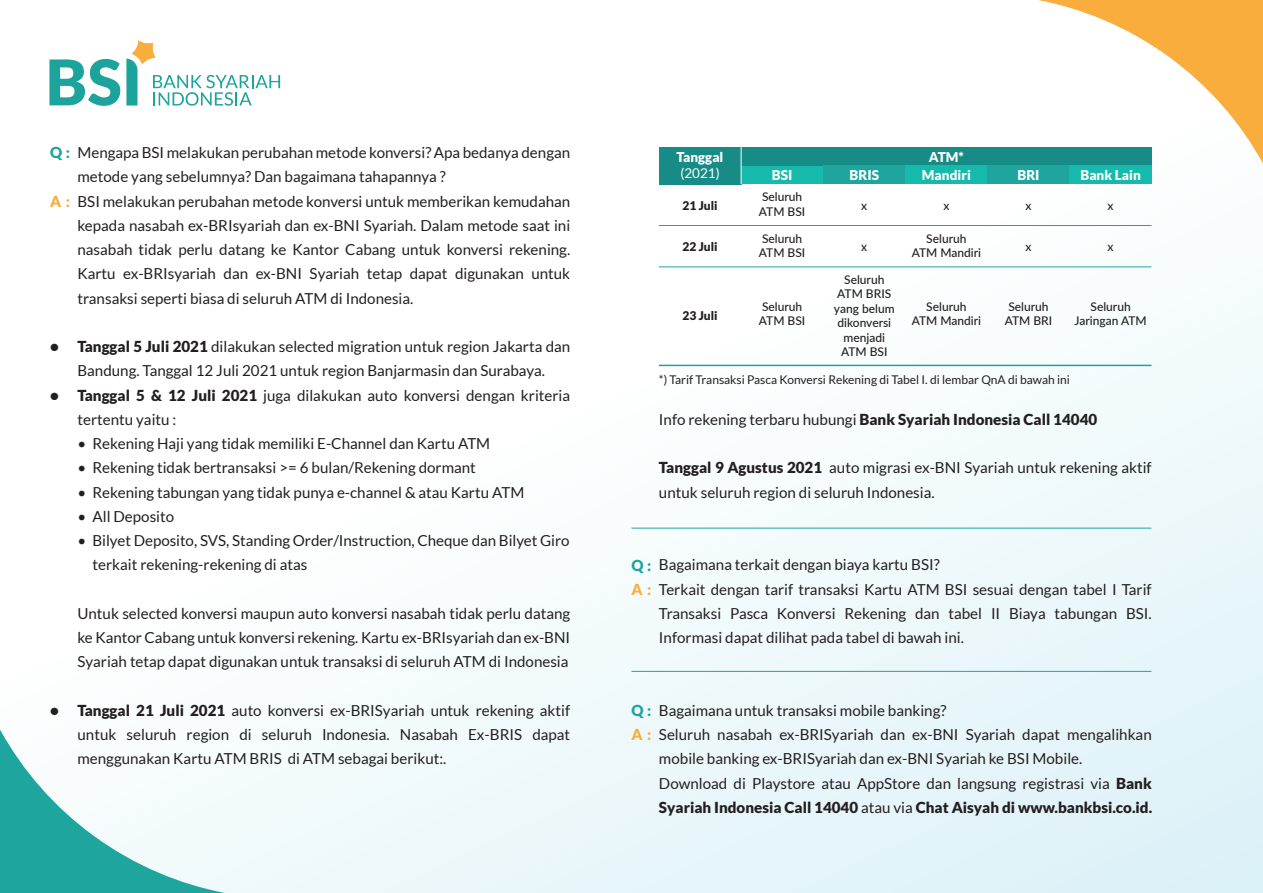
<style>
.page{position:relative;width:1263px;height:893px;background:#fff}
.page>*{position:absolute;margin:0;border:0;box-sizing:border-box;transform-origin:0 0}
.t1{font:15.15px/24.3px "Lato";color:#231f20}
.t2{font:900 15.15px "Lato";color:#231f20}
.t3{font:900 15.15px "Lato";color:#1ea59e}
.t4{font:900 15.15px "Lato";color:#f8ad3c}
.t5{font:900 13.5px "Lato";color:#fff}
.t6{font:13.5px "Lato";color:#fff}
.t7{font:500 12px/14.4px "Lato";color:#231f20;text-align:center}
.t8{font:12px "Lato";color:#231f20}
.t9{font:900 12px "Lato";color:#231f20}
.s1{font-weight:900}
.s2{font-weight:400}
</style>
<div class="page">
<div style="left:0;top:0;width:1263px;height:893px;background:linear-gradient(to bottom,#fff,#e9f6fa)"></div>
<svg style="left:1038px;top:0;width:225px;height:163px"></svg>
<svg style="left:0;top:729px;width:225px;height:164px"></svg>
<svg style="left:49px;top:59px;width:71px;height:47px"></svg>
<svg style="left:126px;top:40px;width:154px;height:66px"></svg>
<hr style="left:631px;top:528px;width:520px;height:1px;background:#1ea59e">
<hr style="left:631px;top:671px;width:520px;height:1px;background:#1ea59e">
<div style="left:659px;top:147px;width:82px;height:37px;background:#178b85"></div>
<div style="left:741px;top:165px;width:82px;height:19px;background:#15baad"></div>
<div style="left:741px;top:147px;width:411px;height:18px;background:#178b85"></div>
<div style="left:823px;top:165px;width:82px;height:19px;background:#1ea59e"></div>
<div style="left:905px;top:165px;width:82px;height:19px;background:#15baad"></div>
<div style="left:987px;top:165px;width:82px;height:19px;background:#1ea59e"></div>
<div style="left:1069px;top:165px;width:83px;height:19px;background:#15baad"></div>
<hr style="left:741px;top:147px;width:1px;height:37px;background:#fff">
<hr style="left:659px;top:225px;width:492px;height:1px;background:#1ea59e">
<hr style="left:659px;top:267px;width:492px;height:1px;background:#1ea59e">
<hr style="left:659px;top:365px;width:492px;height:1px;background:#1ea59e">
<p class="t3" style="left:50px;top:144px;width:21px">Q :</p>
<p class="t4" style="left:50px;top:192px;width:21px">A :</p>
<p class="t2" style="left:50px;top:338px;width:10px">•</p>
<p class="t2" style="left:50px;top:386px;width:10px">•</p>
<p class="t2" style="left:50px;top:702px;width:10px">•</p>
<p class="t1" style="left:77px;top:140px;width:494px">Mengapa BSI melakukan perubahan metode konversi? Apa bedanya dengan metode yang sebelumnya? Dan bagaimana tahapannya ?<br>BSI melakukan perubahan metode konversi untuk memberikan kemudahan kepada nasabah ex-BRIsyariah dan ex-BNI Syariah. Dalam metode saat ini nasabah tidak perlu datang ke Kantor Cabang untuk konversi rekening.<br>Kartu ex-BRIsyariah dan ex-BNI Syariah tetap dapat digunakan untuk transaksi seperti biasa di seluruh ATM di Indonesia.</p>
<p class="t1" style="left:77px;top:334px;width:494px"><span class="s1">Tanggal 5 Juli 2021</span> dilakukan selected migration untuk region Jakarta dan Bandung. Tanggal 12 Juli 2021 untuk region Banjarmasin dan Surabaya.<br><span class="s1">Tanggal 5 &amp; 12 Juli 2021</span> juga dilakukan auto konversi dengan kriteria tertentu yaitu :</p>
<p class="t1" style="left:77px;top:431px;width:414px">• Rekening Haji yang tidak memiliki E-Channel dan Kartu ATM</p>
<p class="t1" style="left:77px;top:456px;width:400px">• Rekening tidak bertransaksi &gt;= 6 bulan/Rekening dormant</p>
<p class="t1" style="left:77px;top:480px;width:448px">• Rekening tabungan yang tidak punya e-channel &amp; atau Kartu ATM</p>
<p class="t1" style="left:77px;top:504px;width:98px">• All Deposito</p>
<p class="t1" style="left:93px;top:528px;width:478px;text-indent:-15px">• Bilyet Deposito, SVS, Standing Order/Instruction, Cheque dan Bilyet Giro terkait rekening-rekening di atas</p>
<p class="t1" style="left:77px;top:601px;width:494px;text-align:justify">Untuk selected konversi maupun auto konversi nasabah tidak perlu datang ke Kantor Cabang untuk konversi rekening. Kartu ex-BRIsyariah dan ex-BNI Syariah tetap dapat digunakan untuk transaksi di seluruh ATM di Indonesia</p>
<p class="t1" style="left:77px;top:698px;width:494px;text-align:justify"><span class="s1">Tanggal 21 Juli 2021</span> auto konversi ex-BRISyariah untuk rekening aktif untuk seluruh region di seluruh Indonesia. Nasabah Ex-BRIS dapat menggunakan Kartu ATM BRIS di ATM sebagai berikut:.</p>
<p class="t5" style="left:677px;top:149px;width:48px">Tanggal</p>
<p class="t5" style="left:929px;top:149px;width:37px">ATM*</p>
<p class="t6" style="left:680px;top:166px;width:41px">(2021)</p>
<p class="t9" style="left:682px;top:198px;width:37px">21 Juli</p>
<p class="t7" style="left:861px;top:198px;width:8px">x</p>
<p class="t7" style="left:943px;top:198px;width:8px">x</p>
<p class="t7" style="left:1025px;top:198px;width:8px">x</p>
<p class="t7" style="left:1108px;top:198px;width:8px">x</p>
<p class="t5" style="left:772px;top:168px;width:22px">BSI</p>
<p class="t5" style="left:849px;top:168px;width:31px">BRIS</p>
<p class="t5" style="left:922px;top:168px;width:50px">Mandiri</p>
<p class="t5" style="left:1017px;top:168px;width:24px">BRI</p>
<p class="t5" style="left:1080px;top:168px;width:62px">Bank Lain</p>
<p class="t7" style="left:759px;top:189px;width:48px;text-align:left">Seluruh<br>ATM BSI</p>
<p class="t7" style="left:759px;top:230px;width:48px;text-align:left">Seluruh<br>ATM BSI</p>
<p class="t7" style="left:912px;top:230px;width:71px">Seluruh<br>ATM Mandiri</p>
<p class="t9" style="left:682px;top:240px;width:37px">22 Juli</p>
<p class="t7" style="left:861px;top:239px;width:8px">x</p>
<p class="t7" style="left:1025px;top:239px;width:8px">x</p>
<p class="t7" style="left:1108px;top:239px;width:8px">x</p>
<p class="t9" style="left:682px;top:308px;width:37px">23 Juli</p>
<p class="t7" style="left:834px;top:272px;width:62px">Seluruh<br>ATM BRIS yang belum dikonversi menjadi<br>ATM BSI</p>
<p class="t7" style="left:759px;top:299px;width:48px;text-align:left">Seluruh<br>ATM BSI</p>
<p class="t7" style="left:912px;top:299px;width:71px">Seluruh<br>ATM Mandiri</p>
<p class="t7" style="left:1005px;top:299px;width:49px">Seluruh<br>ATM BRI</p>
<p class="t7" style="left:1074px;top:299px;width:74px">Seluruh<br>Jaringan ATM</p>
<p class="t8" style="left:659px;top:373px;width:413px">*) Tarif Transaksi Pasca Konversi Rekening di Tabel I. di lembar QnA di bawah ini</p>
<p class="t2" style="left:659px;top:410px;width:440px"><span class="s2">Info rekening terbaru hubungi</span> Bank Syariah Indonesia Call 14040</p>
<p class="t1" style="left:659px;top:456px;width:494px"><span class="s1">Tanggal 9 Agustus 2021</span> auto migrasi ex-BNI Syariah untuk rekening aktif untuk seluruh region di seluruh Indonesia.</p>
<p class="t3" style="left:631px;top:556px;width:21px">Q :</p>
<p class="t4" style="left:631px;top:580px;width:21px">A :</p>
<p class="t1" style="left:659px;top:553px;width:494px">Bagaimana terkait dengan biaya kartu BSI?<br>Terkait dengan tarif transaksi Kartu ATM BSI sesuai dengan tabel I Tarif Transaksi Pasca Konversi Rekening dan tabel II Biaya tabungan BSI.<br>Informasi dapat dilihat pada tabel di bawah ini.</p>
<p class="t3" style="left:631px;top:702px;width:21px">Q :</p>
<p class="t4" style="left:631px;top:726px;width:21px">A :</p>
<p class="t1" style="left:659px;top:698px;width:495px">Bagaimana untuk transaksi mobile banking?<br>Seluruh nasabah ex-BRISyariah dan ex-BNI Syariah dapat mengalihkan mobile banking ex-BRISyariah dan ex-BNI Syariah ke BSI Mobile.<br>Download di Playstore atau AppStore dan langsung registrasi via <span class="s1">Bank Syariah Indonesia Call 14040</span> atau via <span class="s1">Chat Aisyah di www.bankbsi.co.id.</span></p>
</div>
